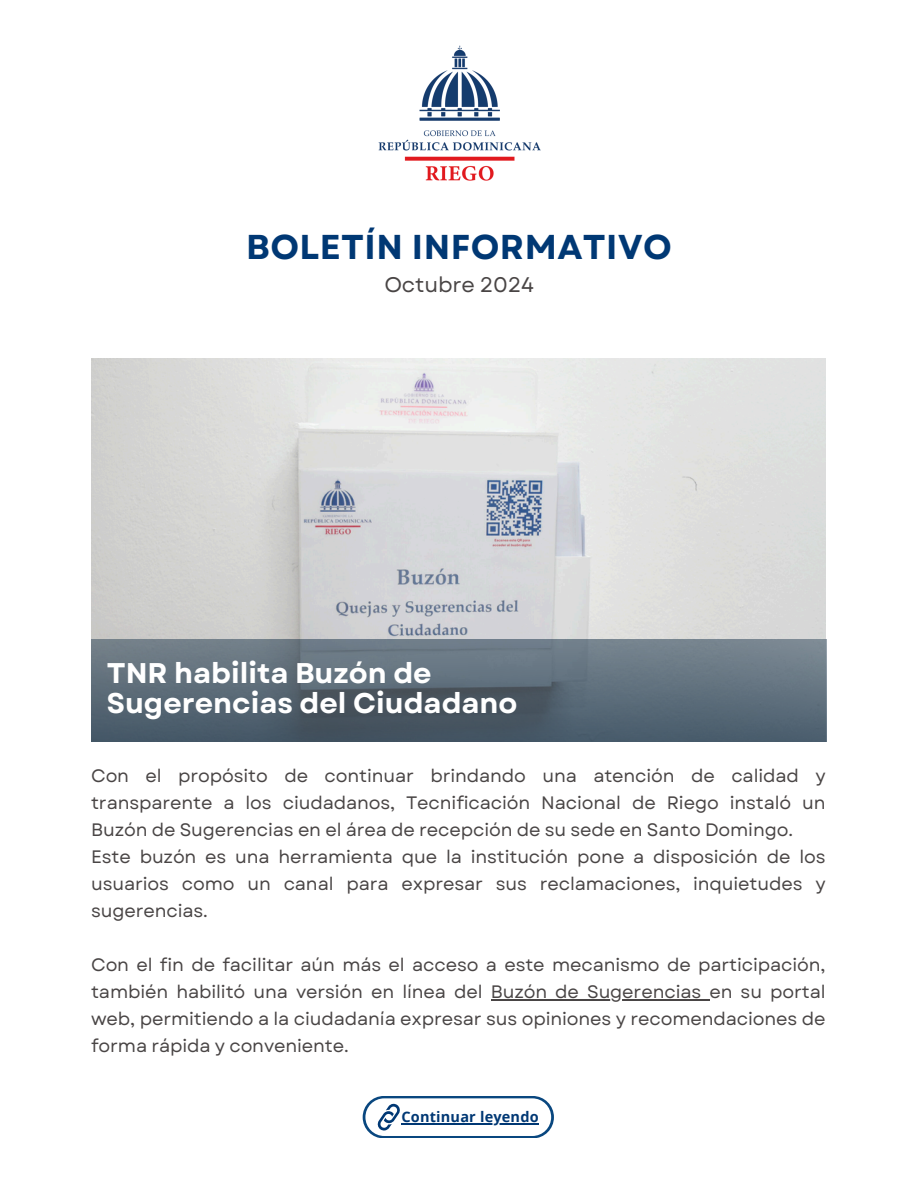
<style>
.page{position:relative;width:918px;height:1188px;background:#fff}
.page>*{position:absolute;margin:0;border:0;box-sizing:border-box;transform-origin:0 0}
.t1{font:700 34.5px "Garet";letter-spacing:.015em;color:#003874}
.t2{font:700 28.5px/30.3px "Garet";color:#fff}
.t3{font:21.15px "Garet";letter-spacing:-.005em;color:#494545}
.t4{font:18px/27px "Garet";letter-spacing:-.005em;color:#494545}
.t5{font:700 14.55px "Open Sans";letter-spacing:.015em;color:#003874}
</style>
<div class="page">
<img style="left:378px;top:45px;width:163px;height:136px">
<img style="left:91px;top:359px;width:735px;height:382px">
<div style="left:363px;top:1096px;width:191px;height:42px;background:#09477f;border-radius:21px"></div>
<div style="left:365px;top:1098px;width:186px;height:38px;background:#fff;border-radius:19px"></div>
<svg style="left:377px;top:1104px;width:23px;height:27px"></svg>
<img style="left:92px;top:640px;width:734px;height:101px">
<hr style="left:401px;top:1124px;width:138px;height:1px;background:#003874">
<hr style="left:491px;top:1000px;width:218px;height:1px;background:#494545">
<p class="t1" style="left:246px;top:222px;width:427px">BOLETÍN INFORMATIVO</p>
<p class="t3" style="left:384px;top:269px;width:151px">Octubre 2024</p>
<p class="t2" style="left:107px;top:658px;width:412px">TNR habilita Buzón de<br>Sugerencias del Ciudadano</p>
<h2 class="t4" style="left:91px;top:763px;width:736px">Con el propósito de continuar brindando una atención de calidad y transparente a los ciudadanos, Tecnificación Nacional de Riego instaló un Buzón de Sugerencias en el área de recepción de su sede en Santo Domingo.<br>Este buzón es una herramienta que la institución pone a disposición de los usuarios como un canal para expresar sus reclamaciones, inquietudes y sugerencias.</h2>
<h3 class="t4" style="left:91px;top:952px;width:736px">Con el fin de facilitar aún más el acceso a este mecanismo de participación, también habilitó una versión en línea del</h3>
<h3 class="t4" style="left:91px;top:979px;width:736px;text-align:justify;text-indent:400px">Buzón de Sugerencias en su portal web, permitiendo a la ciudadanía expresar sus opiniones y recomendaciones de forma rápida y conveniente.</h3>
<p class="t5" style="left:401px;top:1107px;width:139px">Continuar leyendo</p>
</div>
